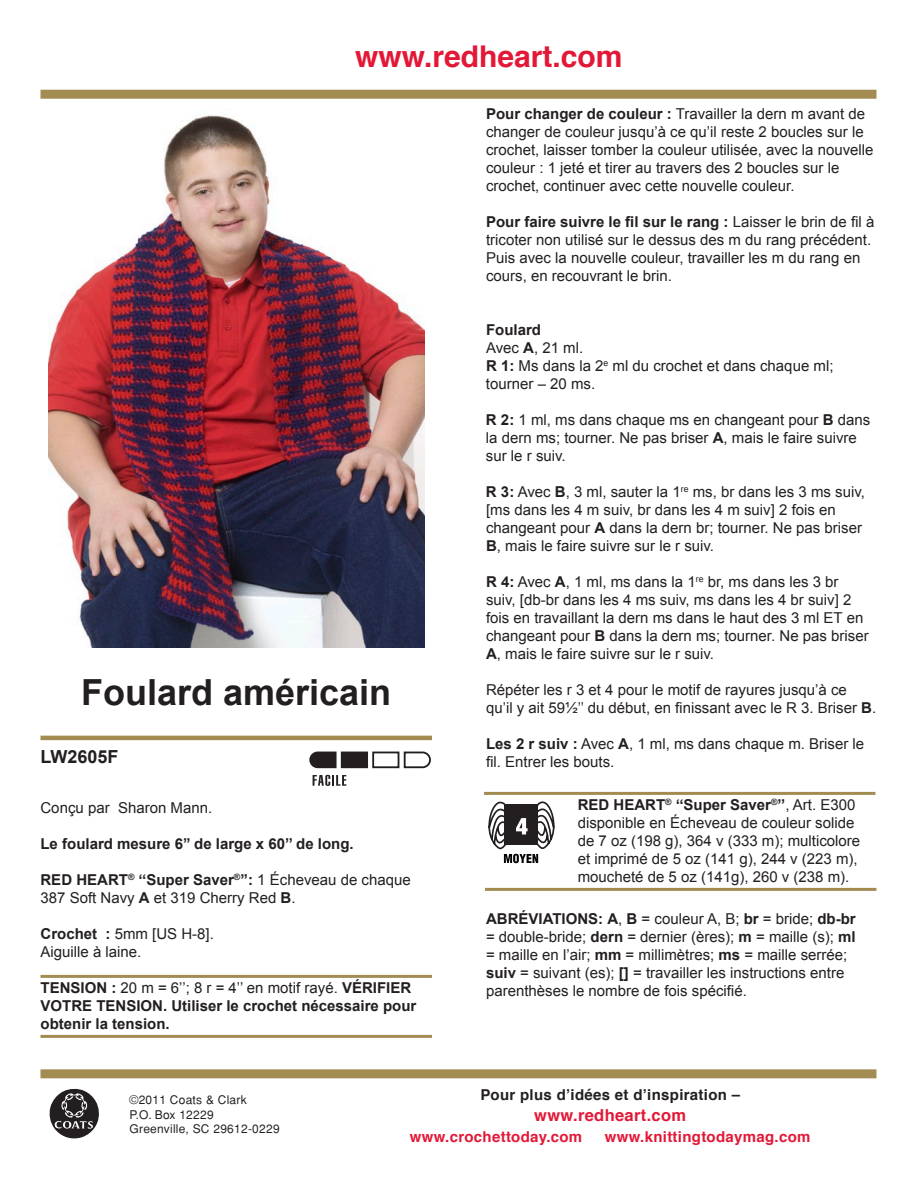
<style>
.page{position:relative;width:918px;height:1188px;background:#fff}
.page>*{position:absolute;margin:0;border:0;box-sizing:border-box;transform-origin:0 0}
.t1{font:700 36px "Arial";color:#231f20}
.t2{font:700 30px "Helvetica";color:#e31837}
.t3{font:700 18px "Arial";color:#231f20}
.t4{font:700 16.5px "Helvetica";letter-spacing:.02em;color:#e31837}
.t5{font:15px/18px "Arial";color:#231f20}
.t6{font:700 15px/18px "Arial";color:#231f20}
.t7{font:700 15px "Helvetica";letter-spacing:.02em;color:#e31837}
.t8{font:700 15px "Helvetica";letter-spacing:.02em;color:#231f20}
.t9{font:12px/14.4px "Helvetica";letter-spacing:.02em;color:#231f20}
.s1{font-weight:700}
.s2{font-weight:400}
</style>
<div class="page">
<div style="left:40px;top:90px;width:836px;height:9px;background:#a28c51"></div>
<div style="left:40px;top:1069px;width:836px;height:9px;background:#a28c51"></div>
<svg style="left:49px;top:1088px;width:50px;height:51px"></svg>
<img style="left:48px;top:115px;width:376px;height:533px">
<hr style="left:40px;top:736px;width:392px;height:4px;background:#a28c51">
<hr style="left:484px;top:792px;width:391px;height:3px;background:#a28c51">
<hr style="left:485px;top:888px;width:391px;height:3px;background:#a28c51">
<svg style="left:488px;top:801px;width:67px;height:62px"></svg>
<svg style="left:403px;top:752px;width:28px;height:17px"></svg>
<div style="left:372px;top:752px;width:27px;height:16px;border:2px solid #231f20"></div>
<div style="left:342px;top:752px;width:25px;height:15px;background:#231f20"></div>
<div style="left:341px;top:752px;width:27px;height:16px;border:2px solid #231f20"></div>
<svg style="left:309px;top:752px;width:28px;height:17px"></svg>
<svg style="left:313px;top:775px;width:33px;height:11px"></svg>
<hr style="left:40px;top:1035px;width:392px;height:3px;background:#a28c51">
<hr style="left:40px;top:975px;width:392px;height:3px;background:#a28c51">
<h2 class="t2" style="left:355px;top:32px;width:269px">www.redheart.com</h2>
<h1 class="t1" style="left:81px;top:669px;width:312px">Foulard américain</h1>
<p class="t3" style="left:40px;top:745px;width:80px">LW2605F</p>
<p class="t5" style="left:40px;top:799px;width:173px">Conçu par Sharon Mann.</p>
<p class="t6" style="left:40px;top:835px;width:315px">Le foulard mesure 6’’ de large x 60’’ de long.</p>
<p class="t5" style="left:40px;top:871px;width:372px"><span class="s1">RED HEART</span><sup>®</sup> <span class="s1">‘‘Super Saver</span><sup>®</sup><span class="s1">’’:</span> 1 Écheveau de chaque<br>387 Soft Navy <span class="s1">A</span> et 319 Cherry Red <span class="s1">B</span>.</p>
<p class="t5" style="left:41px;top:925px;width:175px"><span class="s1">Crochet :</span> 5mm [US H-8].<br>Aiguille à laine.</p>
<p class="t6" style="left:41px;top:979px;width:377px">TENSION : <span class="s2">20 m = 6’’; 8 r = 4’’ en motif rayé.</span> VÉRIFIER<br>VOTRE TENSION. Utiliser le crochet nécessaire pour obtenir la tension.</p>
<p class="t5" style="left:486px;top:105px;width:389px"><span class="s1">Pour changer de couleur :</span> Travailler la dern m avant de changer de couleur jusqu’à ce qu’il reste 2 boucles sur le crochet, laisser tomber la couleur utilisée, avec la nouvelle couleur : 1 jeté et tirer au travers des 2 boucles sur le crochet, continuer avec cette nouvelle couleur.</p>
<p class="t5" style="left:486px;top:213px;width:390px"><span class="s1">Pour faire suivre le fil sur le rang :</span> Laisser le brin de fil à tricoter non utilisé sur le dessus des m du rang précédent.<br>Puis avec la nouvelle couleur, travailler les m du rang en cours, en recouvrant le brin.</p>
<p class="t5" style="left:486px;top:321px;width:349px"><span class="s1">Foulard<br></span>Avec <span class="s1">A</span>, 21 ml.<br><span class="s1">R 1:</span> Ms dans la 2<sup>e</sup> ml du crochet et dans chaque ml; tourner – 20 ms.</p>
<p class="t5" style="left:486px;top:411px;width:386px"><span class="s1">R 2:</span> 1 ml, ms dans chaque ms en changeant pour <span class="s1">B</span> dans la dern ms; tourner. Ne pas briser <span class="s1">A</span>, mais le faire suivre sur le r suiv.</p>
<p class="t5" style="left:486px;top:483px;width:381px"><span class="s1">R 3:</span> Avec <span class="s1">B</span>, 3 ml, sauter la 1<sup>re</sup> ms, br dans les 3 ms suiv, [ms dans les 4 m suiv, br dans les 4 m suiv] 2 fois en changeant pour <span class="s1">A</span> dans la dern br; tourner. Ne pas briser <span class="s1">B</span>, mais le faire suivre sur le r suiv.</p>
<p class="t5" style="left:486px;top:573px;width:384px"><span class="s1">R 4:</span> Avec <span class="s1">A</span>, 1 ml, ms dans la 1<sup>re</sup> br, ms dans les 3 br suiv, [db-br dans les 4 ms suiv, ms dans les 4 br suiv] 2 fois en travaillant la dern ms dans le haut des 3 ml ET en changeant pour <span class="s1">B</span> dans la dern ms; tourner. Ne pas briser <span class="s1">A</span>, mais le faire suivre sur le r suiv.</p>
<p class="t5" style="left:486px;top:681px;width:392px">Répéter les r 3 et 4 pour le motif de rayures jusqu’à ce qu’il y ait 59½’’ du début, en finissant avec le R 3. Briser <span class="s1">B</span>.</p>
<p class="t5" style="left:486px;top:735px;width:380px"><span class="s1">Les 2 r suiv :</span> Avec <span class="s1">A</span>, 1 ml, ms dans chaque m. Briser le fil. Entrer les bouts.</p>
<p class="t5" style="left:578px;top:796px;width:284px"><span class="s1">RED HEART</span><sup>®</sup> <span class="s1">‘‘Super Saver</span><sup>®</sup><span class="s1">’’</span>, Art. E300 disponible en Écheveau de couleur solide de 7 oz (198 g), 364 v (333 m); multicolore et imprimé de 5 oz (141 g), 244 v (223 m), moucheté de 5 oz (141g), 260 v (238 m).</p>
<p class="t5" style="left:486px;top:910px;width:371px"><span class="s1">ABRÉVIATIONS: A</span>, <span class="s1">B</span> = couleur A, B; <span class="s1">br</span> = bride; <span class="s1">db-br </span>= double-bride; <span class="s1">dern</span> = dernier (ères); <span class="s1">m</span> = maille (s); <span class="s1">ml </span>= maille en l’air; <span class="s1">mm</span> = millimètres; <span class="s1">ms</span> = maille serrée; <span class="s1">suiv</span> = suivant (es); <span class="s1">[]</span> = travailler les instructions entre parenthèses le nombre de fois spécifié.</p>
<p class="t9" style="left:130px;top:1093px;width:152px">©2011 Coats &amp; Clark<br>P.O. Box 12229<br>Greenville, SC 29612-0229</p>
<p class="t8" style="left:480px;top:1083px;width:261px">Pour plus d’idées et d’inspiration –</p>
<p class="t4" style="left:534px;top:1102px;width:153px">www.redheart.com</p>
<p class="t7" style="left:410px;top:1125px;width:174px">www.crochettoday.com</p>
<p class="t7" style="left:605px;top:1125px;width:207px">www.knittingtodaymag.com</p>
</div>
